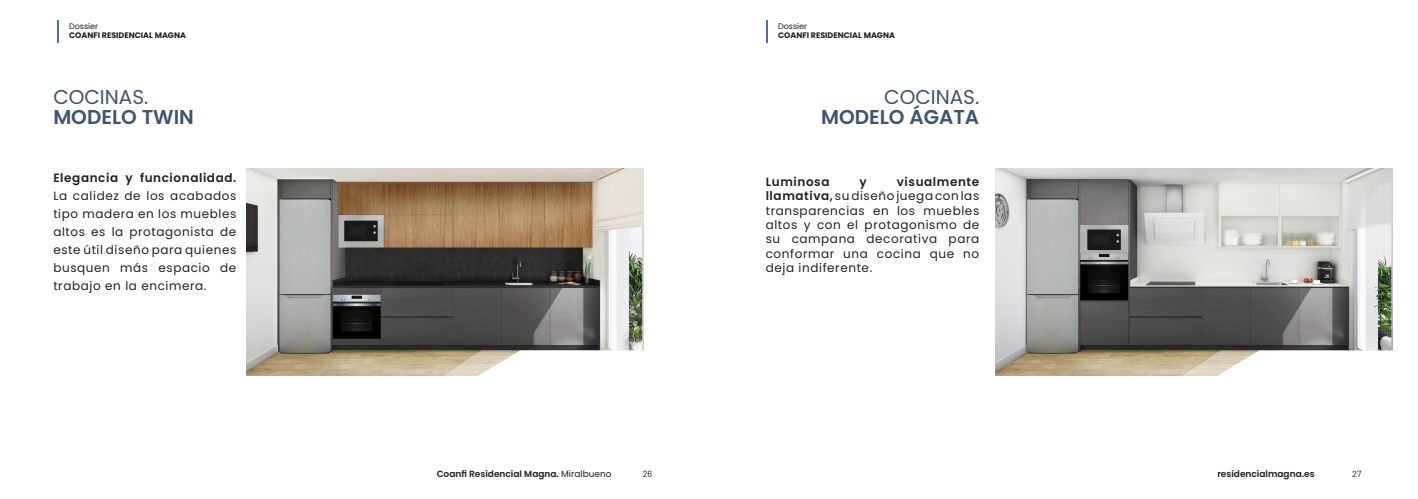
<style>
.page{position:relative;width:1418px;height:499px;background:#fff}
.page>*{position:absolute;margin:0;border:0;box-sizing:border-box;transform-origin:0 0}
.TEXTOS{font:600 20px/20px "Poppins";color:#3f5471}
.TEXTOS-2{font:12px/18px "Poppins";letter-spacing:.05em;color:#231f20;text-align:justify}
.TEXTOS-3{font:600 12px "Poppins";letter-spacing:.05em;color:#231f20}
.t1{font:600 9px "Poppins";color:#231f20}
.t2{font:9px "Barlow";color:#231f20}
.t3{font:700 8px "Poppins";color:#231f20}
.t4{font:8px "Poppins";color:#231f20}
.s1{font-weight:400}
.s2{font-weight:600}
</style>
<div class="page">
<hr style="left:57px;top:20px;width:2px;height:23px;background:#4e6bb3">
<hr style="left:765px;top:20px;width:2px;height:23px;background:#4e6bb3">
<img style="left:247px;top:168px;width:396px;height:208px">
<svg style="left:418px;top:350px;width:226px;height:26px"></svg>
<img style="left:995px;top:168px;width:397px;height:208px">
<svg style="left:1157px;top:350px;width:236px;height:26px"></svg>
<p class="t4" style="left:69px;top:21px;width:31px">Dossier</p>
<p class="t3" style="left:69px;top:31px;width:118px">COANFI RESIDENCIAL MAGNA</p>
<p class="t4" style="left:778px;top:21px;width:31px">Dossier</p>
<p class="t3" style="left:778px;top:31px;width:118px">COANFI RESIDENCIAL MAGNA</p>
<p class="TEXTOS" style="left:53px;top:87px;width:142px"><span class="s1">COCINAS.<br></span>MODELO TWIN</p>
<p class="TEXTOS" style="left:821px;top:87px;width:160px;text-align:right"><span class="s1">COCINAS.<br></span>MODELO ÁGATA</p>
<p class="TEXTOS-2" style="left:53px;top:169px;width:184px"><span class="s2">Elegancia y funcionalidad.<br></span>La calidez de los acabados tipo madera en los muebles altos es la protagonista de este útil diseño para quienes busquen más espacio de trabajo en la encimera.</p>
<p class="TEXTOS-2" style="left:765px;top:174px;width:215px;line-height:14.4px;text-indent:131px"><span class="s2">visualmente llamativa,</span> su diseño juega con las transparencias en los muebles altos y con el protagonismo de su campana decorativa para conformar una cocina que no deja indiferente.</p>
<p class="TEXTOS-3" style="left:765px;top:175px;width:65px">Luminosa</p>
<p class="TEXTOS-3" style="left:859px;top:175px;width:9px">y</p>
<p class="t1" style="left:437px;top:469px;width:176px">Coanfi Residencial Magna. <span class="s1">Miralbueno</span></p>
<p class="t2" style="left:643px;top:467px;width:11px">26</p>
<p class="t1" style="left:1217px;top:469px;width:99px">residencialmagna.es</p>
<p class="t2" style="left:1352px;top:467px;width:11px">27</p>
</div>
